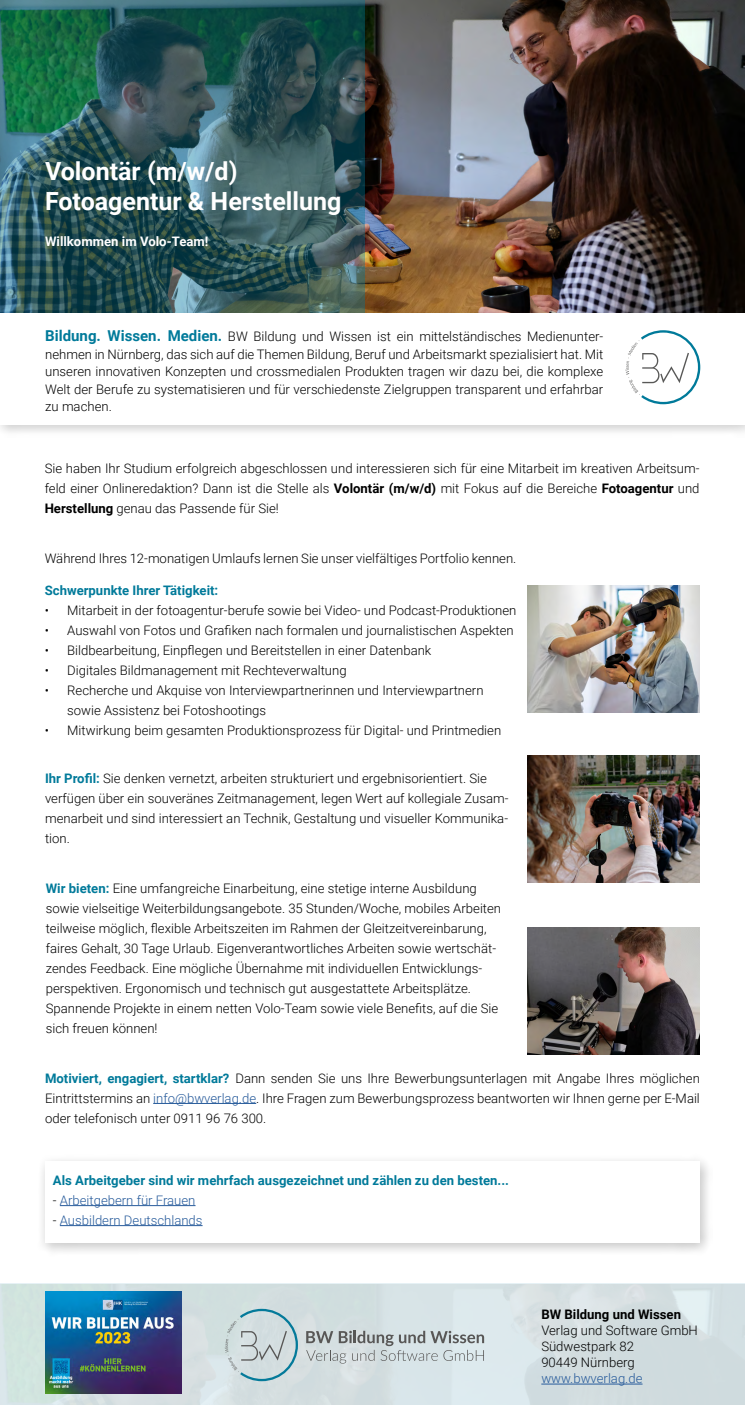
<style>
.page{position:relative;width:745px;height:1405px;background:#fff}
.page>*{position:absolute;margin:0;border:0;box-sizing:border-box;transform-origin:0 0}
.t1{font:700 25px/30px "Roboto";color:#fff}
.t2{font:300 13.12px/20px "Roboto";color:#000}
.t3{font:700 13.12px "Roboto";color:#007a9a}
.t4{font:300 13.12px "Roboto";color:#275b9b}
.t5{font:700 13.12px "Roboto";color:#fff}
.t6{font:700 13.12px "Roboto";color:#000}
.s1{font-weight:700;font-size:15px;color:#007a9a}
.s2{font-weight:700}
.s3{font-weight:700;color:#007a9a}
.s4{color:#275b9b}
.s5{color:#000}
</style>
<div class="page">
<div style="left:36px;top:1154px;width:676px;height:103px;background:#000;opacity:.24"></div>
<div style="left:45px;top:1161px;width:654px;height:82px;background:#fff"></div>
<img style="left:365px;top:0;width:379px;height:307px">
<div style="left:0;top:307px;width:744px;height:130px;background:#000;opacity:.2"></div>
<div style="left:0;top:314px;width:744px;height:111px;background:#fff"></div>
<div style="left:0;top:1283px;width:744px;height:122px;background:linear-gradient(to bottom,#d3e1e2,#d5e0e2)"></div>
<img style="left:45px;top:1292px;width:136px;height:102px">
<hr style="left:541px;top:1384px;width:101px;height:1px;background:#275b9b">
<svg style="left:306px;top:1331px;width:178px;height:33px;background:#bec6c8"></svg>
<svg style="left:225px;top:1309px;width:73px;height:72px;background:#c0d1d5"></svg>
<svg style="left:0;top:0;width:365px;height:313px;background:#2d5858"></svg>
<img style="left:527px;top:585px;width:172px;height:127px">
<img style="left:527px;top:756px;width:172px;height:127px">
<img style="left:527px;top:927px;width:172px;height:127px">
<hr style="left:153px;top:1103px;width:103px;height:1px;background:#275b9b">
<svg style="left:625px;top:330px;width:74px;height:74px"></svg>
<hr style="left:60px;top:1205px;width:135px;height:1px;background:#275b9b">
<hr style="left:60px;top:1225px;width:142px;height:1px;background:#275b9b">
<h1 class="t1" style="left:45px;top:155px;width:298px">Volontär (m/w/d)<br>Fotoagentur &amp; Herstellung</h1>
<p class="t5" style="left:45px;top:232px;width:165px">Willkommen im Volo-Team!</p>
<p class="t2" style="left:45px;top:327px;width:559px;line-height:17.5px;text-align:justify"><span class="s1">Bildung. Wissen. Medien.</span> BW Bildung und Wissen ist ein mittelständisches Medienunter&shy;nehmen in Nürnberg, das sich auf die Themen Bildung, Beruf und Arbeitsmarkt spezialisiert hat. Mit unseren innovativen Konzepten und crossmedialen Produkten tragen wir dazu bei, die komplexe Welt der Berufe zu systematisieren und für verschiedenste Zielgruppen transparent und erfahrbar zu machen.</p>
<p class="t2" style="left:45px;top:458px;width:656px;text-align:justify">Sie haben Ihr Studium erfolgreich abgeschlossen und interessieren sich für eine Mitarbeit im kreativen Arbeitsum&shy;feld einer Onlineredaktion? Dann ist die Stelle als <span class="s2">Volontär (m/w/d)</span> mit Fokus auf die Bereiche <span class="s2">Fotoagentur</span> und <span class="s2">Herstellung</span> genau das Passende für Sie!</p>
<p class="t2" style="left:45px;top:548px;width:473px">Während Ihres 12-monatigen Umlaufs lernen Sie unser vielfältiges Portfolio kennen.</p>
<p class="t3" style="left:45px;top:581px;width:175px">Schwerpunkte Ihrer Tätigkeit:</p>
<p class="t2" style="left:45px;top:600px;width:473px">• Mitarbeit in der fotoagentur-berufe sowie bei Video- und Podcast-Produktionen</p>
<p class="t2" style="left:45px;top:620px;width:470px">• Auswahl von Fotos und Grafiken nach formalen und journalistischen Aspekten</p>
<p class="t2" style="left:45px;top:640px;width:388px">• Bildbearbeitung, Einpflegen und Bereitstellen in einer Datenbank</p>
<p class="t2" style="left:45px;top:660px;width:303px">• Digitales Bildmanagement mit Rechteverwaltung</p>
<p class="t2" style="left:67px;top:680px;width:417px;text-indent:-22px">• Recherche und Akquise von Interviewpartnerinnen und Interviewpartnern sowie Assistenz bei Fotoshootings</p>
<p class="t2" style="left:45px;top:720px;width:457px">• Mitwirkung beim gesamten Produktionsprozess für Digital- und Printmedien</p>
<p class="t2" style="left:45px;top:768px;width:464px"><span class="s3">Ihr Profil:</span> Sie denken vernetzt, arbeiten strukturiert und ergebnisorientiert. Sie verfügen über ein souveränes Zeitmanagement, legen Wert auf kollegiale Zusam&shy;menarbeit und sind interessiert an Technik, Gestaltung und visueller Kommunika&shy;tion.</p>
<p class="t2" style="left:46px;top:878px;width:456px"><span class="s3">Wir bieten:</span> Eine umfangreiche Einarbeitung, eine stetige interne Ausbildung sowie vielseitige Weiterbildungsangebote. 35 Stunden/Woche, mobiles Arbeiten teilweise möglich, flexible Arbeitszeiten im Rahmen der Gleitzeitvereinbarung, faires Gehalt, 30 Tage Urlaub. Eigenverantwortliches Arbeiten sowie wertschät&shy;zendes Feedback. Eine mögliche Übernahme mit individuellen Entwicklungs&shy;perspektiven. Ergonomisch und technisch gut ausgestattete Arbeitsplätze.<br>Spannende Projekte in einem netten Volo-Team sowie viele Benefits, auf die Sie sich freuen können!</p>
<p class="t2" style="left:45px;top:1067px;width:656px;text-align:justify"><span class="s3">Motiviert, engagiert, startklar?</span> Dann senden Sie uns Ihre Bewerbungsunterlagen mit Angabe Ihres möglichen Eintrittstermins an <span class="s4">info@bwverlag.de</span>. Ihre Fragen zum Bewerbungsprozess beantworten wir Ihnen gerne per E-Mail oder telefonisch unter 0911 96 76 300.</p>
<p class="t3" style="left:53px;top:1171px;width:457px">Als Arbeitgeber sind wir mehrfach ausgezeichnet und zählen zu den besten...</p>
<p class="t4" style="left:53px;top:1191px;width:144px"><span class="s5">-</span> Arbeitgebern für Frauen</p>
<p class="t4" style="left:53px;top:1211px;width:151px"><span class="s5">-</span> Ausbildern Deutschlands</p>
<p class="t6" style="left:541px;top:1305px;width:141px">BW Bildung und Wissen</p>
<p class="t2" style="left:541px;top:1322px;width:158px;line-height:15.8px">Verlag und Software GmbH<br>Südwestpark 82<br>90449 Nürnberg</p>
<p class="t4" style="left:541px;top:1369px;width:103px">www.bwverlag.de</p>
</div>
